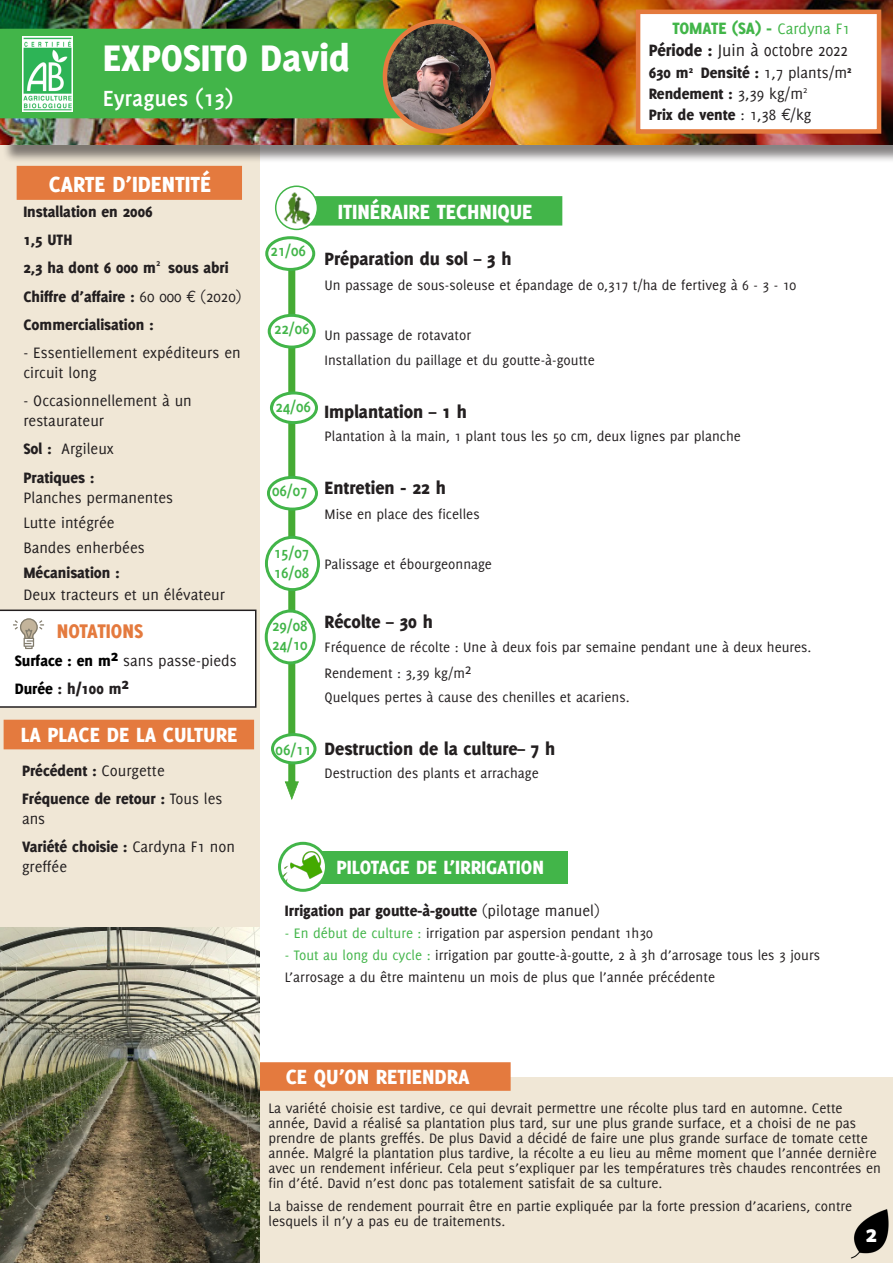
<style>
.page{position:relative;width:893px;height:1263px;background:#fff}
.page>*{position:absolute;margin:0;border:0;box-sizing:border-box;transform-origin:0 0}
.Titre{font:800 40.5px "Delicious";color:#fff}
.CORPS_DE_TEXTE{font:800 25.5px "Delicious";color:#fff}
.CORPS_DE_TEXTE-2{font:800 24px "Delicious";color:#fff}
.Titre-2{font:700 24px "Delicious";color:#fff}
.CORPS_DE_TEXTE-3{font:800 22.5px "Delicious";color:#fff}
.CORPS_DE_TEXTE-4{font:800 21.6px "Delicious";color:#e47a3e}
.CORPS_DE_TEXTE-5{font:800 21px "Delicious";color:#fff}
.CORPS_DE_TEXTE-6{font:800 19.5px "Delicious";color:#231f20}
.CORPS_DE_TEXTE-7{font:18px "Delicious";color:#231f20}
.CORPS_DE_TEXTE-8{font:800 18px "Delicious";color:#42b549}
.CORPS_DE_TEXTE-9{font:800 16.5px/21px "Delicious";color:#231f20}
.CORPS_DE_TEXTE-10{font:16.5px/19.8px "Delicious";color:#231f20}
.CORPS_DE_TEXTE-11{font:700 16.5px/19.8px "Delicious";color:#42b549}
.CORPS_DE_TEXTE-12{font:15px/15px "Delicious";color:#231f20}
.s1{font-weight:400;font-size:16.5px}
.s2{font-weight:800}
.s3{font-weight:400}
.s4{font-weight:800;color:#000}
.s5{color:#000}
.s6{color:#42b549}
</style>
<div class="page">
<div style="left:0;top:128px;width:259px;height:1117px;background:#f0e7d6"></div>
<div style="left:2px;top:2px;width:891px;height:161px;background:#231f20;opacity:.55"></div>
<img style="left:0;top:0;width:893px;height:145px">
<div style="left:257px;top:1077px;width:636px;height:186px;background:#f0e7d6"></div>
<div style="left:259px;top:1062px;width:252px;height:29px;background:#e47a3e;border:6px solid #e47a3e"></div>
<img style="left:851px;top:1209px;width:38px;height:50px">
<div style="left:3px;top:32px;width:402px;height:83px;background:#42b549"></div>
<div style="left:0;top:29px;width:408px;height:89px;border:6px solid #42b549"></div>
<div style="left:17px;top:166px;width:225px;height:34px;background:#e47a3e"></div>
<div style="left:0;top:609px;width:256px;height:99px;background:#fff"></div>
<div style="left:7px;top:723px;width:244px;height:23px;background:#e47a3e"></div>
<div style="left:4px;top:720px;width:250px;height:29px;border:6px solid #e47a3e"></div>
<div style="left:311px;top:196px;width:251px;height:30px;background:#42b549"></div>
<svg style="left:276px;top:186px;width:41px;height:43px"></svg>
<img style="left:311px;top:195px;width:1px;height:28px">
<img style="left:281px;top:192px;width:30px;height:34px">
<div style="left:275px;top:185px;width:43px;height:45px;border:2px solid #42b549;border-radius:50%"></div>
<svg style="left:267px;top:238px;width:47px;height:31px"></svg>
<div style="left:270px;top:244px;width:40px;height:19px;background:#fff"></div>
<div style="left:265px;top:236px;width:50px;height:35px;border:3px solid #42b549;border-radius:50%"></div>
<div style="left:268px;top:314px;width:48px;height:35px;border:3px solid #42b549;border-radius:50%"></div>
<img style="left:22px;top:36px;width:50px;height:76px">
<img style="left:385px;top:21px;width:108px;height:110px">
<div style="left:383px;top:19px;width:113px;height:115px;border:4px solid #e47a3e;border-radius:50%"></div>
<div style="left:638px;top:12px;width:241px;height:119px;background:#fff"></div>
<div style="left:636px;top:10px;width:245px;height:124px;border:4px solid #e47a3e"></div>
<img style="left:0;top:927px;width:259px;height:336px">
<div style="left:270px;top:391px;width:48px;height:33px;border:3px solid #42b549;border-radius:50%"></div>
<div style="left:267px;top:476px;width:51px;height:35px;border:3px solid #42b549;border-radius:50%"></div>
<svg style="left:266px;top:537px;width:52px;height:53px"></svg>
<div style="left:265px;top:536px;width:55px;height:55px;border:3px solid #42b549;border-radius:50%"></div>
<svg style="left:266px;top:611px;width:48px;height:52px"></svg>
<div style="left:265px;top:609px;width:51px;height:55px;border:3px solid #42b549;border-radius:50%"></div>
<svg style="left:271px;top:246px;width:45px;height:554px"></svg>
<div style="left:271px;top:733px;width:46px;height:31px;border:3px solid #42b549;border-radius:50%"></div>
<div style="left:303px;top:851px;width:265px;height:33px;background:#42b549"></div>
<img style="left:279px;top:843px;width:47px;height:47px;border-radius:23px">
<div style="left:278px;top:842px;width:50px;height:50px;border:3px solid #42b549;border-radius:50%"></div>
<p class="Titre" style="left:103px;top:34px;width:249px">EXPOSITO David</p>
<p class="Titre-2" style="left:103px;top:84px;width:132px">Eyragues (13)</p>
<p class="CORPS_DE_TEXTE-2" style="left:49px;top:170px;width:164px">CARTE D’IDENTITÉ</p>
<p class="CORPS_DE_TEXTE-8" style="left:672px;top:18px;width:179px">TOMATE (SA) - <span class="s1">Cardyna F1</span></p>
<p class="CORPS_DE_TEXTE-7" style="left:649px;top:40px;width:201px"><span class="s2">Période :</span> Juin à octobre 2022</p>
<p class="CORPS_DE_TEXTE-9" style="left:649px;top:62px;width:204px">630 m<sup>2</sup> Densité : <span class="s3">1,7 plants/m</span><sup>2</sup></p>
<p class="CORPS_DE_TEXTE-9" style="left:649px;top:82px;width:164px">Rendement : <span class="s3">3,39 kg/m</span><sup>2<br></sup>Prix de vente <span class="s3">: 1,38 ¤/kg</span></p>
<p class="CORPS_DE_TEXTE-9" style="left:23px;top:201px;width:131px">Installation en 2006</p>
<p class="CORPS_DE_TEXTE-9" style="left:23px;top:229px;width:50px">1,5 UTH</p>
<p class="CORPS_DE_TEXTE-9" style="left:23px;top:257px;width:207px">2,3 ha dont 6 000 m<sup>2</sup> sous abri</p>
<p class="CORPS_DE_TEXTE-9" style="left:23px;top:285px;width:219px">Chiffre d’affaire : <span class="s3">60 000 ¤ (2020)</span></p>
<p class="CORPS_DE_TEXTE-9" style="left:23px;top:314px;width:132px">Commercialisation :</p>
<p class="CORPS_DE_TEXTE-10" style="left:23px;top:343px;width:219px">- Essentiellement expéditeurs en circuit long</p>
<p class="CORPS_DE_TEXTE-10" style="left:23px;top:391px;width:170px">- Occasionnellement à un restaurateur</p>
<p class="CORPS_DE_TEXTE-10" style="left:23px;top:439px;width:92px"><span class="s2">Sol :</span> Argileux</p>
<p class="CORPS_DE_TEXTE-10" style="left:23px;top:467px;width:151px"><span class="s2">Pratiques :<br></span>Planches permanentes</p>
<p class="CORPS_DE_TEXTE-10" style="left:23px;top:512px;width:93px">Lutte intégrée</p>
<p class="CORPS_DE_TEXTE-10" style="left:23px;top:537px;width:123px">Bandes enherbées</p>
<p class="CORPS_DE_TEXTE-10" style="left:23px;top:561px;width:203px;line-height:22.5px"><span class="s2">Mécanisation :<br></span>Deux tracteurs et un élévateur</p>
<p class="CORPS_DE_TEXTE-4" style="left:57px;top:619px;width:88px">NOTATIONS</p>
<p class="CORPS_DE_TEXTE-10" style="left:15px;top:650px;width:223px"><span class="s4">Surface : en m</span><sup>2</sup> sans passe-pieds</p>
<p class="CORPS_DE_TEXTE-9" style="left:15px;top:678px;width:116px"><span class="s5">Durée</span> : h/100 m2</p>
<p class="CORPS_DE_TEXTE-3" style="left:21px;top:721px;width:218px">LA PLACE DE LA CULTURE</p>
<p class="CORPS_DE_TEXTE-9" style="left:22px;top:760px;width:144px">Précédent : <span class="s3">Courgette</span></p>
<p class="CORPS_DE_TEXTE-9" style="left:22px;top:789px;width:202px;line-height:19.8px">Fréquence de retour : <span class="s3">Tous les ans</span></p>
<p class="CORPS_DE_TEXTE-10" style="left:22px;top:837px;width:215px"><span class="s2">Variété choisie :</span> Cardyna F1 non greffée</p>
<p class="CORPS_DE_TEXTE-11" style="left:270px;top:240px;width:37px">21/06</p>
<p class="CORPS_DE_TEXTE-11" style="left:274px;top:318px;width:37px">22/06</p>
<p class="CORPS_DE_TEXTE-11" style="left:270px;top:396px;width:43px">/24/06</p>
<p class="CORPS_DE_TEXTE-11" style="left:272px;top:481px;width:37px">06/07</p>
<p class="CORPS_DE_TEXTE-11" style="left:274px;top:543px;width:37px">15/07<br>16/08</p>
<p class="CORPS_DE_TEXTE-11" style="left:272px;top:615px;width:37px">29/08<br>24/10</p>
<p class="CORPS_DE_TEXTE-11" style="left:276px;top:739px;width:37px">06/11</p>
<p class="CORPS_DE_TEXTE-3" style="left:338px;top:198px;width:196px">ITINÉRAIRE TECHNIQUE</p>
<p class="CORPS_DE_TEXTE-6" style="left:325px;top:247px;width:189px">Préparation du sol – 3 h</p>
<p class="CORPS_DE_TEXTE-12" style="left:325px;top:277px;width:473px">Un passage de sous-soleuse et épandage de 0,317 t/ha de fertiveg à 6 - 3 - 10</p>
<p class="CORPS_DE_TEXTE-12" style="left:325px;top:327px;width:148px">Un passage de rotavator</p>
<p class="CORPS_DE_TEXTE-12" style="left:325px;top:352px;width:272px">Installation du paillage et du goutte-à-goutte</p>
<p class="CORPS_DE_TEXTE-6" style="left:325px;top:400px;width:144px">Implantation – 1 h</p>
<p class="CORPS_DE_TEXTE-12" style="left:325px;top:429px;width:418px">Plantation à la main, 1 plant tous les 50 cm, deux lignes par planche</p>
<p class="CORPS_DE_TEXTE-6" style="left:325px;top:477px;width:123px">Entretien - 22 h</p>
<p class="CORPS_DE_TEXTE-12" style="left:325px;top:507px;width:157px">Mise en place des ficelles</p>
<p class="CORPS_DE_TEXTE-12" style="left:325px;top:557px;width:169px">Palissage et ébourgeonnage</p>
<p class="CORPS_DE_TEXTE-6" style="left:325px;top:611px;width:110px">Récolte – 30 h</p>
<p class="CORPS_DE_TEXTE-12" style="left:325px;top:639px;width:488px">Fréquence de récolte : Une à deux fois par semaine pendant une à deux heures.</p>
<p class="CORPS_DE_TEXTE-12" style="left:325px;top:666px;width:149px">Rendement : 3,39 kg/m2</p>
<p class="CORPS_DE_TEXTE-12" style="left:325px;top:689px;width:306px">Quelques pertes à cause des chenilles et acariens.</p>
<p class="CORPS_DE_TEXTE-6" style="left:325px;top:737px;width:232px">Destruction de la culture– 7 h</p>
<p class="CORPS_DE_TEXTE-12" style="left:325px;top:766px;width:216px">Destruction des plants et arrachage</p>
<p class="CORPS_DE_TEXTE-5" style="left:336px;top:855px;width:209px">PILOTAGE DE L’IRRIGATION</p>
<p class="CORPS_DE_TEXTE-9" style="left:285px;top:900px;width:316px">Irrigation par goutte-à-goutte <span class="s3">(pilotage manuel)</span></p>
<p class="CORPS_DE_TEXTE-12" style="left:285px;top:925px;width:369px"><span class="s6">- En début de culture :</span> irrigation par aspersion pendant 1h30</p>
<p class="CORPS_DE_TEXTE-12" style="left:285px;top:947px;width:537px"><span class="s6">- Tout au long du cycle :</span> irrigation par goutte-à-goutte, 2 à 3h d’arrosage tous les 3 jours</p>
<p class="CORPS_DE_TEXTE-12" style="left:285px;top:969px;width:432px">L’arrosage a du être maintenu un mois de plus que l’année précédente</p>
<p class="CORPS_DE_TEXTE-3" style="left:286px;top:1064px;width:186px">CE QU’ON RETIENDRA</p>
<p class="CORPS_DE_TEXTE-12" style="left:268px;top:1100px;width:614px">La variété choisie est tardive, ce qui devrait permettre une récolte plus tard en automne. Cette année, David a réalisé sa plantation plus tard, sur une plus grande surface, et a choisi de ne pas prendre de plants greffés. De plus David a décidé de faire une plus grande surface de tomate cette année. Malgré la plantation plus tardive, la récolte a eu lieu au même moment que l’année dernière avec un rendement inférieur. Cela peut s’expliquer par les températures très chaudes rencontrées en fin d’été. David n’est donc pas totalement satisfait de sa culture.</p>
<p class="CORPS_DE_TEXTE-12" style="left:268px;top:1199px;width:585px">La baisse de rendement pourrait être en partie expliquée par la forte pression d’acariens, contre lesquels il n’y a pas eu de traitements.</p>
<p class="CORPS_DE_TEXTE" style="left:865px;top:1218px;width:13px">2</p>
</div>
